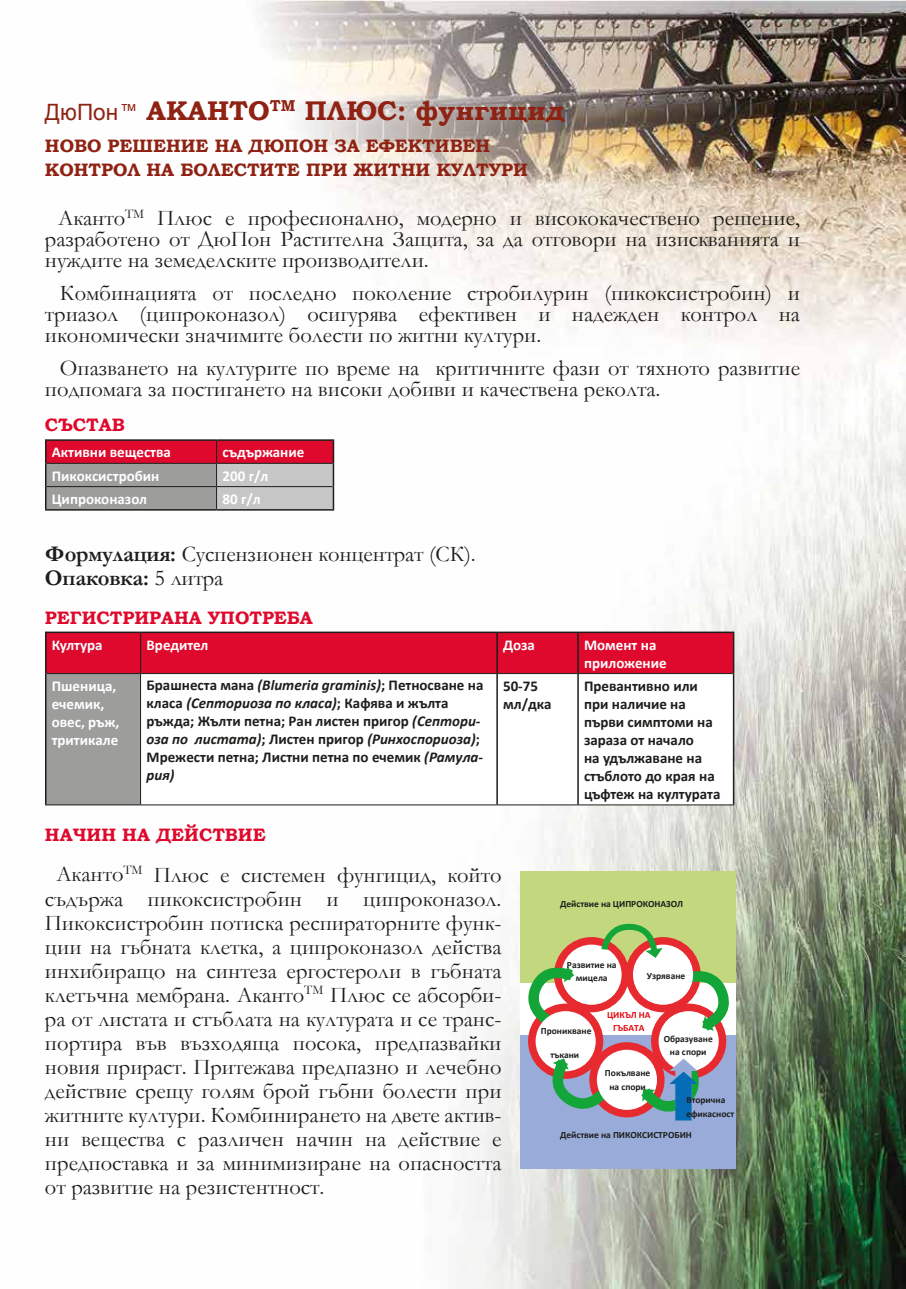
<style>
.page{position:relative;width:906px;height:1289px;background:#fff}
.page>*{position:absolute;margin:0;border:0;box-sizing:border-box;transform-origin:0 0}
.t1{font:700 27px "Bookman Old Style";color:#8f2213}
.t2{font:22.5px/24px "Garamond";color:#1d1d1b;text-align:justify}
.t3{font:22.5px "Arial";color:#8f2213}
.t4{font:700 18px/23.4px "Bookman Old Style";color:#8f2213}
.t5{font:700 18px "Bookman Old Style";color:#de092c}
.t6{font:700 15px/18px "Calibri";color:#1d1d1b}
.t7{font:700 15px/18px "Calibri";color:#fff}
.t8{font:700 15px "Calibri";color:#f7fcff}
.t9{font:700 9.45px/13.4px "Calibri";color:#1d1d1b;text-align:center}
.t10{font:700 9.45px/13.4px "Calibri";color:#e30b13;text-align:center}
.s1{font-weight:700}
.s2{font-style:italic}
</style>
<div class="page">
<img style="left:45px;top:1px;width:861px;height:1287px">
<hr style="left:45px;top:439px;width:171px;height:2px;background:#1d1d1b">
<hr style="left:216px;top:439px;width:118px;height:2px;background:#1d1d1b">
<svg style="left:45px;top:440px;width:289px;height:70px;background:#b3717b"></svg>
<div style="left:46px;top:633px;width:687px;height:40px;background:#de092c"></div>
<div style="left:46px;top:673px;width:95px;height:132px;background:#9d9d9c"></div>
<svg style="left:141px;top:674px;width:592px;height:130px"></svg>
<hr style="left:45px;top:631px;width:96px;height:2px;background:#1d1d1b">
<hr style="left:45px;top:633px;width:1px;height:40px;background:#1d1d1b">
<hr style="left:141px;top:631px;width:356px;height:2px;background:#1d1d1b">
<hr style="left:497px;top:631px;width:81px;height:2px;background:#1d1d1b">
<hr style="left:496px;top:633px;width:2px;height:40px;background:#1d1d1b">
<hr style="left:578px;top:631px;width:156px;height:2px;background:#1d1d1b">
<hr style="left:577px;top:633px;width:2px;height:40px;background:#1d1d1b">
<hr style="left:733px;top:633px;width:1px;height:40px;background:#1d1d1b">
<hr style="left:45px;top:673px;width:1px;height:131px;background:#1d1d1b">
<hr style="left:496px;top:674px;width:2px;height:130px;background:#1d1d1b">
<hr style="left:577px;top:674px;width:2px;height:130px;background:#1d1d1b">
<hr style="left:733px;top:673px;width:1px;height:131px;background:#1d1d1b">
<hr style="left:140px;top:633px;width:1px;height:40px;background:#1d1d1b">
<hr style="left:46px;top:673px;width:95px;height:1px;background:#1d1d1b">
<hr style="left:141px;top:673px;width:356px;height:1px;background:#1d1d1b">
<hr style="left:140px;top:674px;width:1px;height:130px;background:#1d1d1b">
<hr style="left:497px;top:673px;width:81px;height:1px;background:#1d1d1b">
<hr style="left:578px;top:673px;width:155px;height:1px;background:#1d1d1b">
<hr style="left:45px;top:804px;width:96px;height:1px;background:#1d1d1b">
<hr style="left:141px;top:804px;width:356px;height:1px;background:#1d1d1b">
<hr style="left:497px;top:804px;width:81px;height:1px;background:#1d1d1b">
<hr style="left:578px;top:804px;width:156px;height:1px;background:#1d1d1b">
<div style="left:520px;top:948px;width:216px;height:95px;background:#fff"></div>
<div style="left:520px;top:871px;width:216px;height:111px;background:#c3d87e"></div>
<div style="left:520px;top:1035px;width:216px;height:134px;background:#99acd9"></div>
<div style="left:554px;top:937px;width:75px;height:75px;background:#e62a30;border-radius:50%"></div>
<div style="left:625px;top:937px;width:75px;height:75px;background:#e62a30;border-radius:50%"></div>
<div style="left:651px;top:1003px;width:75px;height:75px;background:#e62a30;border-radius:50%"></div>
<div style="left:589px;top:1042px;width:75px;height:75px;background:#e62a30;border-radius:50%"></div>
<div style="left:528px;top:1003px;width:75px;height:75px;background:#e62a30;border-radius:50%"></div>
<div style="left:561px;top:944px;width:60px;height:60px;background:#fff;border-radius:50%"></div>
<svg style="left:527px;top:955px;width:57px;height:78px"></svg>
<div style="left:535px;top:1011px;width:61px;height:60px;background:#fff;border-radius:50%"></div>
<svg style="left:538px;top:1047px;width:79px;height:63px"></svg>
<div style="left:597px;top:1049px;width:60px;height:60px;background:#fff;border-radius:50%"></div>
<div style="left:658px;top:1011px;width:60px;height:60px;background:#fff;border-radius:50%"></div>
<svg style="left:678px;top:970px;width:63px;height:70px"></svg>
<div style="left:633px;top:944px;width:60px;height:60px;background:#fff;border-radius:50%"></div>
<svg style="left:601px;top:923px;width:61px;height:34px"></svg>
<svg style="left:630px;top:1055px;width:68px;height:66px"></svg>
<p class="t1" style="left:147px;top:91px;width:419px">АКАНТО<sup>ТМ</sup> ПЛЮС: фунгицид</p>
<p class="t3" style="left:45px;top:97px;width:93px">ДюПон <sup>тм</sup></p>
<p class="t4" style="left:45px;top:134px;width:484px">НОВО РЕШЕНИЕ НА ДЮПОН ЗА ЕФЕКТИВЕН<br>КОНТРОЛ НА БОЛЕСТИТЕ ПРИ ЖИТНИ КУЛТУРИ</p>
<p class="t2" style="left:45px;top:207px;width:756px;line-height:21px;text-indent:13px">Аканто<sup>ТМ</sup> Плюс е професионално, модерно и висококачествено решение, разработено от ДюПон Растителна Защита, за да отговори на изискванията и нуждите на земеделските производители.</p>
<p class="t2" style="left:45px;top:282px;width:756px;line-height:21px;text-indent:15px">Комбинацията от последно поколение стробилурин (пикоксистробин) и триазол (ципроконазол) осигурява ефективен и надежден контрол на икономически значимите болести по житни култури.</p>
<p class="t2" style="left:45px;top:357px;width:756px;line-height:21px;text-indent:15px">Опазването на културите по време на критичните фази от тяхното развитие подпомага за постигането на високи добиви и качествена реколта.</p>
<p class="t5" style="left:45px;top:411px;width:81px">СЪСТАВ</p>
<p class="t7" style="left:52px;top:443px;width:121px">Активни вещества</p>
<p class="t7" style="left:223px;top:443px;width:83px">съдържание</p>
<p class="t7" style="left:52px;top:466px;width:109px">Пикоксистробин</p>
<p class="t7" style="left:223px;top:466px;width:47px">200 г/л</p>
<p class="t7" style="left:52px;top:490px;width:97px">Ципроконазол</p>
<p class="t7" style="left:223px;top:490px;width:40px">80 г/л</p>
<p class="t2" style="left:45px;top:541px;width:432px"><span class="s1">Формулация:</span> Суспензионен концентрат (СК).<br><span class="s1">Опаковка:</span> 5 литра</p>
<p class="t5" style="left:45px;top:605px;width:269px">РЕГИСТРИРАНА УПОТРЕБА</p>
<p class="t8" style="left:52px;top:635px;width:52px">Култура</p>
<p class="t7" style="left:147px;top:635px;width:63px">Вредител</p>
<p class="t7" style="left:503px;top:635px;width:33px">Доза</p>
<p class="t7" style="left:584px;top:635px;width:84px">Момент на приложение</p>
<p class="t7" style="left:52px;top:677px;width:69px">Пшеница, ечемик, овес, ръж, тритикале</p>
<p class="t6" style="left:503px;top:677px;width:50px">50-75 мл/дка</p>
<p class="t6" style="left:584px;top:677px;width:138px">Превантивно или при наличие на първи симптоми на зараза от начало<br>на удължаване на стъблото до края на цъфтеж на културата</p>
<p class="t6" style="left:147px;top:676px;width:338px">Брашнеста мана <span class="s2">(Blumeria graminis)</span>; Петносване на класа <span class="s2">(Септориоза по класа)</span>; Кафява и жълта ръжда; Жълти петна; Ран листен пригор <span class="s2">(Септори&shy;оза по листата)</span>; Листен пригор <span class="s2">(Ринхоспориоза)</span>; Мрежести петна; Листни петна по ечемик <span class="s2">(Рамула&shy;рия)</span></p>
<p class="t5" style="left:45px;top:822px;width:222px">НАЧИН НА ДЕЙСТВИЕ</p>
<p class="t2" style="left:45px;top:861px;width:458px;text-indent:11px">Аканто<sup>ТМ</sup> Плюс е системен фунгицид, който съдържа пикоксистробин и ципроконазол.<br>Пикоксистробин потиска респираторните функ&shy;ции на гъбната клетка, а ципроконазол действа инхибиращо на синтеза ергостероли в гъбната клетъчна мембрана. Аканто<sup>ТМ</sup> Плюс се абсорби&shy;ра от листата и стъблата на културата и се транс&shy;портира във възходяща посока, предпазвайки новия прираст. Притежава предпазно и лечебно действие срещу голям брой гъбни болести при житните култури. Комбинирането на двете актив&shy;ни вещества с различен начин на действие е предпоставка и за минимизиране на опасността от развитие на резистентност.</p>
<p class="t9" style="left:560px;top:897px;width:125px">Действие на ЦИПРОКОНАЗОЛ</p>
<p class="t9" style="left:567px;top:957px;width:51px">Развитие на</p>
<p class="t9" style="left:576px;top:971px;width:33px">мицела</p>
<p class="t9" style="left:647px;top:969px;width:40px">Узряване</p>
<p class="t10" style="left:607px;top:1007px;width:45px">ЦИКЪЛ НА<br>ГЪБАТА</p>
<p class="t9" style="left:663px;top:1031px;width:51px">Образуване на спори</p>
<p class="t9" style="left:605px;top:1066px;width:47px">Покълване на спори</p>
<p class="t9" style="left:541px;top:1023px;width:52px">Проникване</p>
<p class="t9" style="left:550px;top:1047px;width:30px">тъкани</p>
<p class="t9" style="left:686px;top:1093px;width:49px;text-align:left">Вторична ефикасност</p>
<p class="t9" style="left:560px;top:1128px;width:133px">Действие на ПИКОКСИСТРОБИН</p>
</div>
